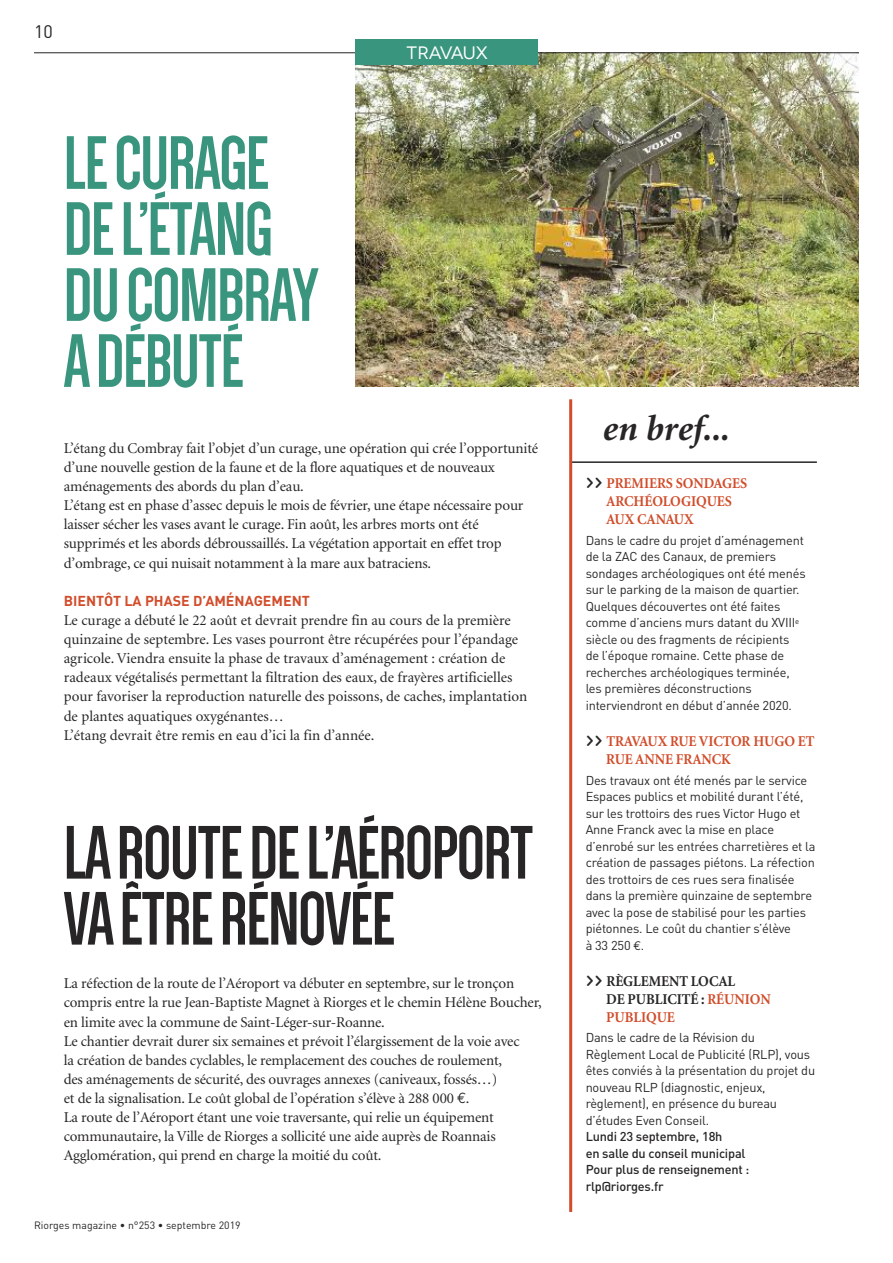
<style>
.page{position:relative;width:893px;height:1263px;background:#fff}
.page>*{position:absolute;margin:0;border:0;box-sizing:border-box;transform-origin:0 0}
.t1{font:700 78px/66px "Dense";letter-spacing:-.015em;color:#3a957e}
.t2{font:700 78px/66px "Dense";letter-spacing:-.015em;color:#272526}
.t3{font:italic 700 36px "Minion";color:#272526}
.t4{font:18px "Novecentowide";letter-spacing:-.025em;color:#fff}
.t5{font:18px "DIN";color:#272526}
.t6{font:15px/19.2px "Minion";letter-spacing:-.01em;color:#272526}
.t7{font:700 15px/17.9px "Minion";letter-spacing:-.005em;color:#d14d2b;scale:.95 1}
.t8{font:700 15px/17.9px "Minion";letter-spacing:-.005em;color:#272526;scale:.95 1}
.t9{font:700 14.25px "DIN";color:#d14d2b}
.t10{font:12.75px/16.5px "DIN";letter-spacing:-.015em;color:#272526}
.t11{font:500 12.75px/16.5px "DIN";letter-spacing:-.015em;color:#272526}
.t12{font:10.5px "DIN Pro";color:#272526}
.s1{font-family:"Euro Mono"}
.s2{font-family:"Quicksand";color:#272526}
.s3{font-family:"Quicksand"}
.s4{color:#d14d2b}
</style>
<div class="page">
<img style="left:355px;top:53px;width:504px;height:333px">
<hr style="left:34px;top:52px;width:825px;height:1px;background:#272526">
<div style="left:355px;top:39px;width:183px;height:26px;background:#3a957e"></div>
<hr style="left:571px;top:461px;width:246px;height:2px;background:#272526">
<hr style="left:569px;top:399px;width:3px;height:813px;background:#d14d2b">
<p class="t5" style="left:34px;top:21px;width:20px">10</p>
<p class="t4" style="left:407px;top:42px;width:83px">TRAVAUX</p>
<h1 class="t1" style="left:64px;top:136px;width:256px">LECURAGE<br>DEL’ÉTANG<br>DUCOMBRAY<br>ADÉBUTÉ</h1>
<p class="t6" style="left:64px;top:439px;width:476px">L’étang du Combray fait l’objet d’un curage, une opération qui crée l’opportunité d’une nouvelle gestion de la faune et de la flore aquatiques et de nouveaux aménagements des abords du plan d’eau.<br>L’étang est en phase d’assec depuis le mois de février, une étape nécessaire pour laisser sécher les vases avant le curage. Fin août, les arbres morts ont été supprimés et les abords débroussaillés. La végétation apportait en effet trop d’ombrage, ce qui nuisait notamment à la mare aux batraciens.</p>
<p class="t9" style="left:64px;top:592px;width:248px">BIENTÔT LA PHASE D’AMÉNAGEMENT</p>
<p class="t6" style="left:64px;top:612px;width:465px">Le curage a débuté le 22 août et devrait prendre fin au cours de la première quinzaine de septembre. Les vases pourront être récupérées pour l’épandage agricole. Viendra ensuite la phase de travaux d’aménagement : création de radeaux végétalisés permettant la filtration des eaux, de frayères artificielles pour favoriser la reproduction naturelle des poissons, de caches, implantation de plantes aquatiques oxygénantes…<br>L’étang devrait être remis en eau d’ici la fin d’année.</p>
<h1 class="t2" style="left:64px;top:825px;width:471px">LAROUTEDEL’AÉROPORT<br>VAÊTRERÉNOVÉE</h1>
<p class="t6" style="left:64px;top:975px;width:480px">La réfection de la route de l’Aéroport va débuter en septembre, sur le tronçon compris entre la rue Jean-Baptiste Magnet à Riorges et le chemin Hélène Boucher, en limite avec la commune de Saint-Léger-sur-Roanne.<br>Le chantier devrait durer six semaines et prévoit l’élargissement de la voie avec<br>la création de bandes cyclables, le remplacement des couches de roulement,<br>des aménagements de sécurité, des ouvrages annexes (caniveaux, fossés…)<br>et de la signalisation. Le coût global de l’opération s’élève à 288 000 <span class="s1">€</span>.<br>La route de l’Aéroport étant une voie traversante, qui relie un équipement communautaire, la Ville de Riorges a sollicité une aide auprès de Roannais Agglomération, qui prend en charge la moitié du coût.</p>
<p class="t12" style="left:34px;top:1221px;width:208px">Riorges magazine • n°253 • septembre 2019</p>
<h2 class="t3" style="left:603px;top:415px;width:129px">en bref...</h2>
<p class="t7" style="left:606px;top:476px;width:150px;text-indent:-21px"><span class="s2">&gt;&gt;</span> PREMIERS SONDAGES<br>ARCHÉOLOGIQUES<br>AUX CANAUX</p>
<p class="t10" style="left:586px;top:532px;width:222px">Dans le cadre du projet d’aménagement de la ZAC des Canaux, de premiers sondages archéologiques ont été menés sur le parking de la maison de quartier.<br>Quelques découvertes ont été faites comme d’anciens murs datant du XVIII<sup>e </sup>siècle ou des fragments de récipients de l’époque romaine. Cette phase de recherches archéologiques terminée, les premières déconstructions interviendront en début d’année 2020.</p>
<p class="t7" style="left:606px;top:734px;width:221px;text-indent:-21px"><span class="s2">&gt;&gt;</span> TRAVAUX RUE VICTOR HUGO ET<br>RUE ANNE FRANCK</p>
<p class="t10" style="left:586px;top:772px;width:231px">Des travaux ont été menés par le service Espaces publics et mobilité durant l’été, sur les trottoirs des rues Victor Hugo et Anne Franck avec la mise en place d’enrobé sur les entrées charretières et la création de passages piétons. La réfection des trottoirs de ces rues sera finalisée dans la première quinzaine de septembre avec la pose de stabilisé pour les parties piétonnes. Le coût du chantier s’élève<br>à 33 250 <span class="s1">€</span>.</p>
<p class="t8" style="left:606px;top:973px;width:175px;text-indent:-21px"><span class="s3">&gt;&gt;</span> RÈGLEMENT LOCAL<br>DE PUBLICITÉ : <span class="s4">RÉUNION<br>PUBLIQUE</span></p>
<p class="t10" style="left:586px;top:1030px;width:231px">Dans le cadre de la Révision du Règlement Local de Publicité (RLP), vous êtes conviés à la présentation du projet du nouveau RLP (diagnostic, enjeux, règlement), en présence du bureau d’études Even Conseil.</p>
<p class="t11" style="left:586px;top:1129px;width:165px">Lundi 23 septembre, 18h<br>en salle du conseil municipal<br>Pour plus de renseignement : rlp@riorges.fr</p>
</div>
